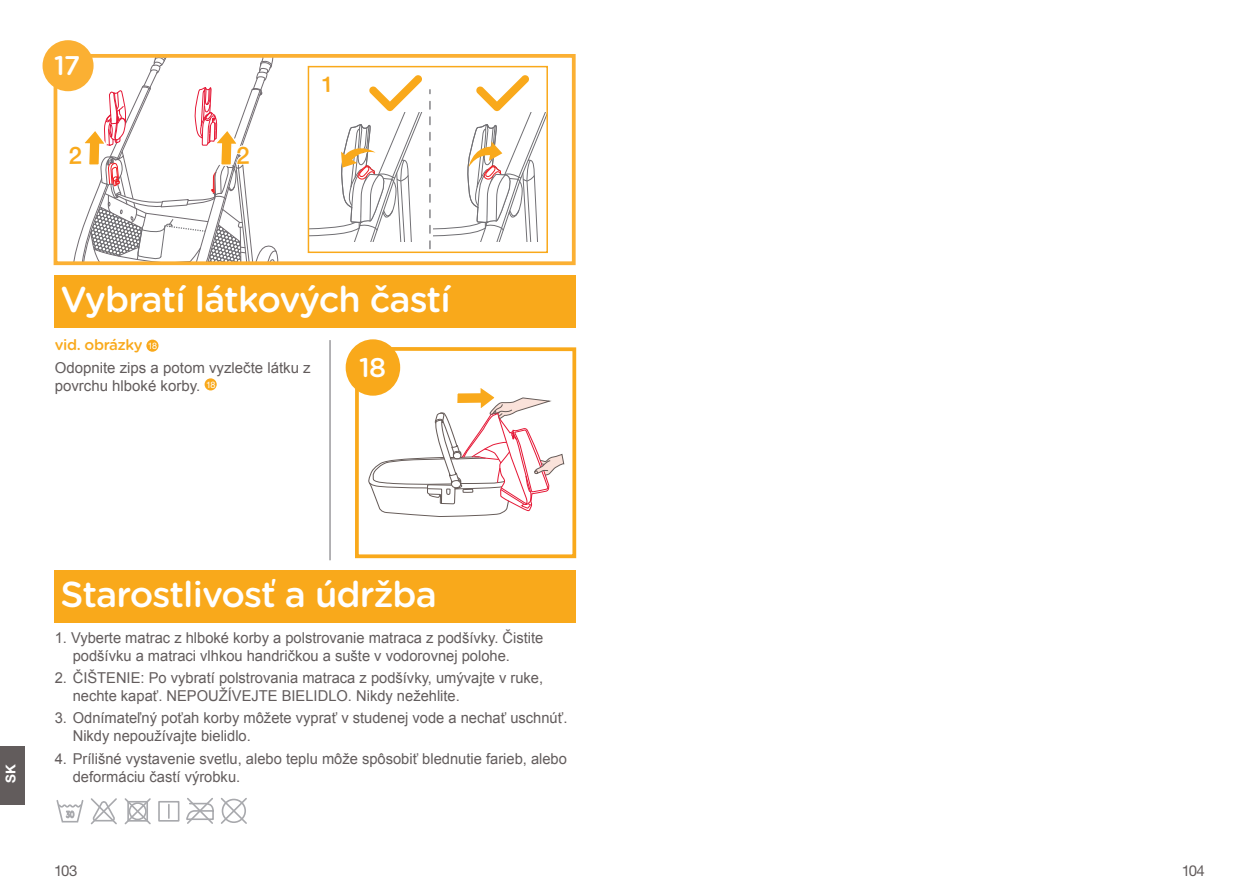
<style>
.page{position:relative;width:1259px;height:893px;background:#fff}
.page>*{position:absolute;margin:0;border:0;box-sizing:border-box;transform-origin:0 0}
.t1{font:500 36px "Gotham Rounded";letter-spacing:-.025em;color:#fff}
.内容{font:500 27px "Gotham Rounded";color:#fff}
.warnings{font:15px/18px "Arial";color:#625c5c}
.t2{font:500 15px "Gotham Rounded";letter-spacing:-.025em;color:#f9a91b}
.t3{font:15px "Helvetica Neue LT Std";letter-spacing:-.06em;color:#625c5c}
.warning{font:700 13.5px "Helvetica Neue LT Std";color:#fff}
.t4{font:9px "Helvetica Neue LT Std";color:#fff}
</style>
<div class="page">
<div style="left:0;top:746px;width:24px;height:58px;background:#625c5c"></div>
<hr style="left:329px;top:340px;width:1px;height:220px;background:#717074">
<div style="left:355px;top:347px;width:221px;height:211px;border:4px solid #f9a91b"></div>
<div style="left:346px;top:339px;width:54px;height:57px;background:#f9a91b;border-radius:50%"></div>
<svg style="left:368px;top:384px;width:196px;height:133px"></svg>
<div style="left:55px;top:275px;width:521px;height:53px;background:#f9a91b"></div>
<div style="left:55px;top:570px;width:521px;height:52px;background:#f9a91b"></div>
<div style="left:146px;top:340px;width:12px;height:12px;background:#f9a91b;border-radius:50%"></div>
<div style="left:205px;top:378px;width:12px;height:12px;background:#f9a91b;border-radius:50%"></div>
<div style="left:54px;top:54px;width:521px;height:211px;border:4px solid #fbb033"></div>
<div style="left:43px;top:40px;width:51px;height:51px;background:#fbb033;border-radius:50%"></div>
<div style="left:308px;top:66px;width:240px;height:187px;border:2px solid #f9a91b"></div>
<svg style="left:429px;top:75px;width:118px;height:177px"></svg>
<svg style="left:186px;top:798px;width:61px;height:26px"></svg>
<div style="left:158px;top:801px;width:21px;height:21px;border:2px solid #a8a9ad"></div>
<svg style="left:168px;top:804px;width:2px;height:14px"></svg>
<svg style="left:56px;top:798px;width:95px;height:27px"></svg>
<svg style="left:69px;top:56px;width:211px;height:208px"></svg>
<svg style="left:308px;top:75px;width:115px;height:166px"></svg>
<p class="内容" style="left:54px;top:46px;width:28px">17</p>
<p class="t1" style="left:60px;top:274px;width:392px">Vybratí látkových častí</p>
<p class="t2" style="left:55px;top:334px;width:89px">vid. obrázky</p>
<p class="t4" style="left:148px;top:340px;width:11px">18</p>
<p class="warnings" style="left:55px;top:358px;width:257px">Odopnite zips a potom vyzlečte látku z povrchu hlboké korby.</p>
<p class="t4" style="left:206px;top:379px;width:11px">18</p>
<p class="内容" style="left:359px;top:349px;width:28px">18</p>
<p class="warning" style="left:2px;top:783px;width:21px;rotate:-90deg">SK</p>
<p class="t1" style="left:60px;top:569px;width:378px">Starostlivosť a údržba</p>
<p class="warnings" style="left:73px;top:629px;width:472px;text-indent:-18px">1. Vyberte matrac z hlboké korby a polstrovanie matraca z podšívky. Čistite podšívku a matraci vlhkou handričkou a sušte v vodorovnej polohe.</p>
<p class="warnings" style="left:73px;top:669px;width:472px;text-indent:-18px">2. ČIŠTENIE: Po vybratí polstrovania matraca z podšívky, umývajte v ruke, nechte kapať. NEPOUŽÍVEJTE BIELIDLO. Nikdy nežehlite.</p>
<p class="warnings" style="left:73px;top:709px;width:496px;text-indent:-18px">3. Odnímateľný poťah korby môžete vyprať v studenej vode a nechať uschnúť.<br>Nikdy nepoužívajte bielidlo.</p>
<p class="warnings" style="left:73px;top:749px;width:496px;text-indent:-18px">4. Prílišné vystavenie svetlu, alebo teplu môže spôsobiť blednutie farieb, alebo deformáciu častí výrobku.</p>
<p class="t3" style="left:54px;top:861px;width:25px">103</p>
<p class="t3" style="left:1181px;top:862px;width:25px">104</p>
</div>
